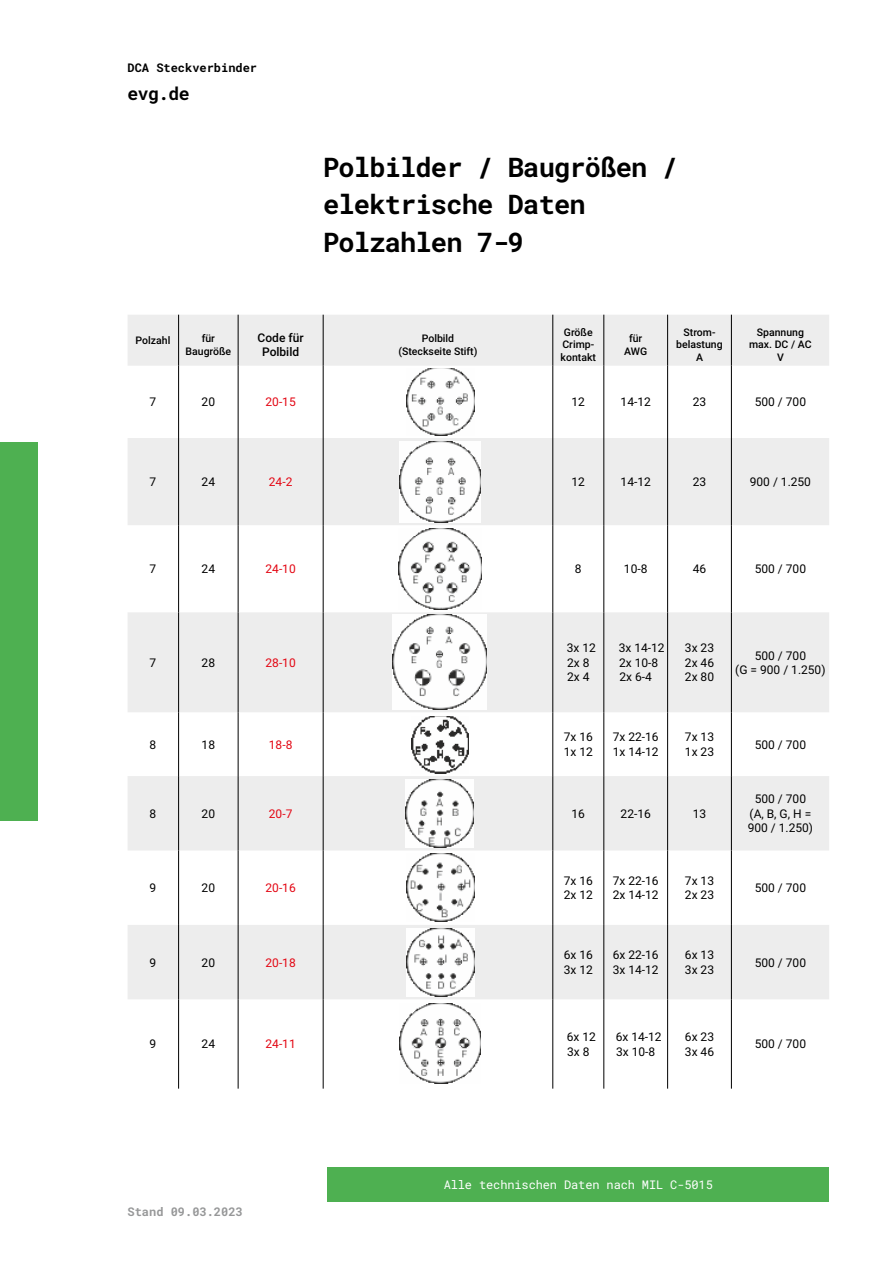
<style>
.page{position:relative;width:893px;height:1263px;background:#fff}
.page>*{position:absolute;margin:0;border:0;box-sizing:border-box;transform-origin:0 0}
.t1{font:700 27px/37.5px "Roboto Mono";letter-spacing:-.03em;color:#000}
.t2{font:700 18px "Roboto Mono";color:#000}
.t3{font:12px/14.4px "Roboto";color:#000}
.t4{font:12px "Roboto";color:#e30613}
.t5{font:12px "Roboto Mono";letter-spacing:-.01em;color:#fff}
.t6{font:700 12px "Roboto Mono";color:#000}
.t7{font:700 12px "Roboto Mono";color:#969798}
.t8{font:500 12px/14.4px "Roboto";color:#000;text-align:center}
.t9{font:500 10.5px/12.8px "Roboto";color:#000;text-align:center}
</style>
<div class="page">
<div style="left:0;top:442px;width:893px;height:379px;background:#4eb051"></div>
<div style="left:38px;top:38px;width:855px;height:1187px;background:#fff"></div>
<svg style="left:128px;top:315px;width:701px;height:684px;fill:#ededed"></svg>
<hr style="left:238px;top:315px;width:1px;height:51px;background:#000">
<hr style="left:238px;top:366px;width:1px;height:72px;background:#000">
<hr style="left:238px;top:438px;width:1px;height:87px;background:#000">
<hr style="left:238px;top:525px;width:1px;height:87px;background:#000">
<hr style="left:238px;top:612px;width:1px;height:100px;background:#000">
<hr style="left:238px;top:712px;width:1px;height:64px;background:#000">
<hr style="left:238px;top:776px;width:1px;height:74px;background:#000">
<hr style="left:238px;top:850px;width:1px;height:75px;background:#000">
<hr style="left:238px;top:925px;width:1px;height:74px;background:#000">
<hr style="left:238px;top:999px;width:1px;height:90px;background:#000">
<hr style="left:323px;top:315px;width:1px;height:51px;background:#000">
<hr style="left:323px;top:366px;width:1px;height:72px;background:#000">
<hr style="left:323px;top:438px;width:1px;height:87px;background:#000">
<hr style="left:323px;top:525px;width:1px;height:87px;background:#000">
<hr style="left:323px;top:612px;width:1px;height:100px;background:#000">
<hr style="left:323px;top:712px;width:1px;height:64px;background:#000">
<hr style="left:323px;top:776px;width:1px;height:74px;background:#000">
<hr style="left:323px;top:850px;width:1px;height:75px;background:#000">
<hr style="left:323px;top:925px;width:1px;height:74px;background:#000">
<hr style="left:323px;top:999px;width:1px;height:90px;background:#000">
<hr style="left:553px;top:315px;width:1px;height:51px;background:#000">
<hr style="left:604px;top:315px;width:1px;height:51px;background:#000">
<hr style="left:553px;top:366px;width:1px;height:72px;background:#000">
<hr style="left:604px;top:366px;width:1px;height:72px;background:#000">
<hr style="left:553px;top:438px;width:1px;height:87px;background:#000">
<hr style="left:604px;top:438px;width:1px;height:87px;background:#000">
<hr style="left:553px;top:525px;width:1px;height:87px;background:#000">
<hr style="left:604px;top:525px;width:1px;height:87px;background:#000">
<hr style="left:553px;top:612px;width:1px;height:100px;background:#000">
<hr style="left:604px;top:612px;width:1px;height:100px;background:#000">
<hr style="left:553px;top:712px;width:1px;height:64px;background:#000">
<hr style="left:604px;top:712px;width:1px;height:64px;background:#000">
<hr style="left:553px;top:776px;width:1px;height:74px;background:#000">
<hr style="left:604px;top:776px;width:1px;height:74px;background:#000">
<hr style="left:553px;top:850px;width:1px;height:75px;background:#000">
<hr style="left:604px;top:850px;width:1px;height:75px;background:#000">
<hr style="left:553px;top:925px;width:1px;height:74px;background:#000">
<hr style="left:604px;top:925px;width:1px;height:74px;background:#000">
<hr style="left:553px;top:999px;width:1px;height:90px;background:#000">
<hr style="left:604px;top:999px;width:1px;height:90px;background:#000">
<hr style="left:667px;top:315px;width:1px;height:51px;background:#000">
<hr style="left:731px;top:315px;width:1px;height:51px;background:#000">
<hr style="left:667px;top:366px;width:1px;height:72px;background:#000">
<hr style="left:731px;top:366px;width:1px;height:72px;background:#000">
<hr style="left:667px;top:438px;width:1px;height:87px;background:#000">
<hr style="left:731px;top:438px;width:1px;height:87px;background:#000">
<hr style="left:667px;top:525px;width:1px;height:87px;background:#000">
<hr style="left:731px;top:525px;width:1px;height:87px;background:#000">
<hr style="left:667px;top:612px;width:1px;height:100px;background:#000">
<hr style="left:731px;top:612px;width:1px;height:100px;background:#000">
<hr style="left:667px;top:712px;width:1px;height:64px;background:#000">
<hr style="left:731px;top:712px;width:1px;height:64px;background:#000">
<hr style="left:667px;top:776px;width:1px;height:74px;background:#000">
<hr style="left:731px;top:776px;width:1px;height:74px;background:#000">
<hr style="left:667px;top:850px;width:1px;height:75px;background:#000">
<hr style="left:731px;top:850px;width:1px;height:75px;background:#000">
<hr style="left:667px;top:925px;width:1px;height:74px;background:#000">
<hr style="left:731px;top:925px;width:1px;height:74px;background:#000">
<hr style="left:667px;top:999px;width:1px;height:89px;background:#000">
<hr style="left:731px;top:999px;width:1px;height:89px;background:#000">
<hr style="left:178px;top:315px;width:1px;height:51px;background:#000">
<hr style="left:178px;top:366px;width:1px;height:72px;background:#000">
<hr style="left:178px;top:438px;width:1px;height:87px;background:#000">
<hr style="left:178px;top:525px;width:1px;height:87px;background:#000">
<hr style="left:178px;top:612px;width:1px;height:100px;background:#000">
<hr style="left:178px;top:712px;width:1px;height:64px;background:#000">
<hr style="left:178px;top:776px;width:1px;height:74px;background:#000">
<hr style="left:178px;top:850px;width:1px;height:75px;background:#000">
<hr style="left:178px;top:925px;width:1px;height:74px;background:#000">
<hr style="left:178px;top:999px;width:1px;height:89px;background:#000">
<div style="left:327px;top:1167px;width:502px;height:34px;background:#4eb051"></div>
<img style="left:406px;top:368px;width:68px;height:68px">
<img style="left:400px;top:442px;width:81px;height:81px">
<img style="left:399px;top:528px;width:82px;height:81px">
<img style="left:392px;top:615px;width:95px;height:94px">
<img style="left:411px;top:716px;width:57px;height:57px">
<img style="left:406px;top:780px;width:67px;height:67px">
<img style="left:406px;top:854px;width:68px;height:67px">
<img style="left:406px;top:929px;width:68px;height:67px">
<img style="left:400px;top:1004px;width:81px;height:79px">
<p class="t6" style="left:128px;top:63px;width:131px">DCA Steckverbinder</p>
<h2 class="t2" style="left:128px;top:86px;width:64px">evg.de</h2>
<h1 class="t1" style="left:323px;top:150px;width:356px">Polbilder / Baugrößen / elektrische Daten<br>Polzahlen 7-9</h1>
<p class="t9" style="left:136px;top:335px;width:36px">Polzahl</p>
<p class="t9" style="left:186px;top:333px;width:47px">für<br>Baugröße</p>
<p class="t8" style="left:258px;top:331px;width:48px">Code für<br>Polbild</p>
<p class="t9" style="left:398px;top:333px;width:81px">Polbild (Steckseite Stift)</p>
<p class="t9" style="left:561px;top:326px;width:37px">Größe<br>Crimp&shy;kontakt</p>
<p class="t9" style="left:624px;top:333px;width:25px">für<br>AWG</p>
<p class="t9" style="left:676px;top:326px;width:48px">Strom&shy;belastung<br>A</p>
<p class="t9" style="left:749px;top:326px;width:64px">Spannung max. DC / AC<br>V</p>
<p class="t3" style="left:150px;top:396px;width:8px">7</p>
<p class="t3" style="left:202px;top:396px;width:15px">20</p>
<p class="t4" style="left:265px;top:397px;width:32px">20-15</p>
<p class="t3" style="left:572px;top:396px;width:15px">12</p>
<p class="t3" style="left:621px;top:396px;width:32px">14-12</p>
<p class="t3" style="left:693px;top:396px;width:15px">23</p>
<p class="t3" style="left:755px;top:396px;width:53px">500 / 700</p>
<p class="t3" style="left:150px;top:476px;width:8px">7</p>
<p class="t3" style="left:202px;top:476px;width:15px">24</p>
<p class="t4" style="left:269px;top:477px;width:25px">24-2</p>
<p class="t3" style="left:572px;top:476px;width:15px">12</p>
<p class="t3" style="left:621px;top:476px;width:32px">14-12</p>
<p class="t3" style="left:693px;top:476px;width:15px">23</p>
<p class="t3" style="left:750px;top:476px;width:63px">900 / 1.250</p>
<p class="t3" style="left:150px;top:563px;width:8px">7</p>
<p class="t3" style="left:202px;top:563px;width:15px">24</p>
<p class="t4" style="left:265px;top:564px;width:32px">24-10</p>
<p class="t3" style="left:575px;top:563px;width:8px">8</p>
<p class="t3" style="left:624px;top:563px;width:25px">10-8</p>
<p class="t3" style="left:693px;top:563px;width:15px">46</p>
<p class="t3" style="left:755px;top:563px;width:53px">500 / 700</p>
<p class="t3" style="left:150px;top:656px;width:8px">7</p>
<p class="t3" style="left:202px;top:656px;width:15px">28</p>
<p class="t4" style="left:265px;top:658px;width:32px">28-10</p>
<p class="t3" style="left:567px;top:642px;width:31px">3x 12<br>2x 8<br>2x 4</p>
<p class="t3" style="left:619px;top:642px;width:47px">3x 14-12<br>2x 10-8<br>2x 6-4</p>
<p class="t3" style="left:685px;top:642px;width:31px;text-align:justify">3x 23<br>2x 46<br>2x 80</p>
<p class="t3" style="left:735px;top:649px;width:92px;text-align:center">500 / 700<br>(G = 900 / 1.250)</p>
<p class="t3" style="left:150px;top:738px;width:8px">8</p>
<p class="t3" style="left:202px;top:738px;width:15px">18</p>
<p class="t4" style="left:269px;top:740px;width:25px">18-8</p>
<p class="t3" style="left:564px;top:731px;width:31px">7x 16<br>1x 12</p>
<p class="t3" style="left:613px;top:731px;width:47px">7x 22-16<br>1x 14-12</p>
<p class="t3" style="left:685px;top:731px;width:31px">7x 13<br>1x 23</p>
<p class="t3" style="left:755px;top:738px;width:53px">500 / 700</p>
<p class="t3" style="left:150px;top:807px;width:8px">8</p>
<p class="t3" style="left:202px;top:807px;width:15px">20</p>
<p class="t4" style="left:269px;top:809px;width:25px">20-7</p>
<p class="t3" style="left:572px;top:807px;width:15px">16</p>
<p class="t3" style="left:621px;top:807px;width:32px">22-16</p>
<p class="t3" style="left:693px;top:807px;width:15px">13</p>
<p class="t3" style="left:748px;top:793px;width:67px;text-align:center">500 / 700 (A, B, G, H =<br>900 / 1.250)</p>
<p class="t3" style="left:150px;top:882px;width:8px">9</p>
<p class="t3" style="left:202px;top:882px;width:15px">20</p>
<p class="t4" style="left:265px;top:883px;width:32px">20-16</p>
<p class="t3" style="left:564px;top:874px;width:31px">7x 16<br>2x 12</p>
<p class="t3" style="left:613px;top:874px;width:47px">7x 22-16<br>2x 14-12</p>
<p class="t3" style="left:685px;top:874px;width:31px">7x 13<br>2x 23</p>
<p class="t3" style="left:755px;top:882px;width:53px">500 / 700</p>
<p class="t3" style="left:150px;top:956px;width:8px">9</p>
<p class="t3" style="left:202px;top:956px;width:15px">20</p>
<p class="t4" style="left:265px;top:958px;width:32px">20-18</p>
<p class="t3" style="left:564px;top:949px;width:31px">6x 16<br>3x 12</p>
<p class="t3" style="left:613px;top:949px;width:47px">6x 22-16<br>3x 14-12</p>
<p class="t3" style="left:685px;top:949px;width:31px">6x 13<br>3x 23</p>
<p class="t3" style="left:755px;top:956px;width:53px">500 / 700</p>
<p class="t3" style="left:150px;top:1038px;width:8px">9</p>
<p class="t3" style="left:202px;top:1038px;width:15px">24</p>
<p class="t4" style="left:265px;top:1039px;width:32px">24-11</p>
<p class="t3" style="left:567px;top:1031px;width:31px">6x 12<br>3x 8</p>
<p class="t3" style="left:616px;top:1031px;width:47px">6x 14-12<br>3x 10-8</p>
<p class="t3" style="left:685px;top:1031px;width:31px">6x 23<br>3x 46</p>
<p class="t3" style="left:755px;top:1038px;width:53px">500 / 700</p>
<p class="t7" style="left:128px;top:1207px;width:117px">Stand 09.03.2023</p>
<p class="t5" style="left:444px;top:1179px;width:271px">Alle technischen Daten nach MIL C-5015</p>
</div>
